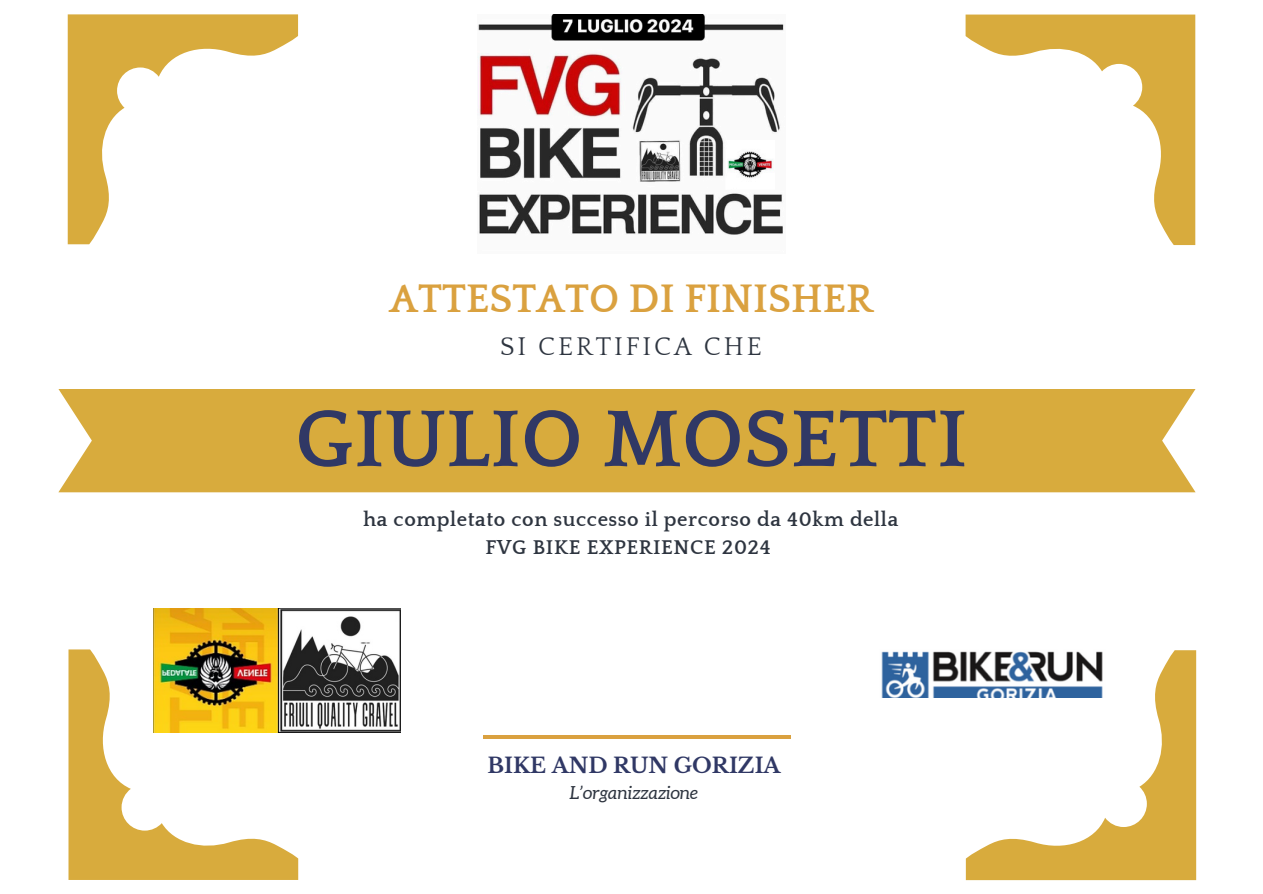
<style>
.page{position:relative;width:1263px;height:894px;background:#fff}
.page>*{position:absolute;margin:0;border:0;box-sizing:border-box;transform-origin:0 0}
.t1{font:700 83.7px "Quattrocento";color:#303865}
.t2{font:700 40.8px "Quattrocento";color:#daa13f}
.t3{font:26.25px "Quattrocento";letter-spacing:.11em;color:#2e3540}
.t4{font:700 21px "Libre Baskerville";color:#303865}
.t5{font:700 20.4px/28.2px "Quattrocento";letter-spacing:.03em;color:#2e3540;text-align:center}
.t6{font:italic 18px "Aleo";color:#2e3540}
</style>
<div class="page">
<svg style="left:68px;top:14px;width:230px;height:230px"></svg>
<svg style="left:965px;top:15px;width:230px;height:230px"></svg>
<svg style="left:68px;top:649px;width:230px;height:230px"></svg>
<svg style="left:966px;top:650px;width:230px;height:229px"></svg>
<hr style="left:483px;top:735px;width:307px;height:3px;background:#daa13f">
<img style="left:477px;top:15px;width:307px;height:220px">
<img style="left:154px;top:608px;width:247px;height:124px">
<img style="left:881px;top:650px;width:228px;height:47px">
<div style="left:58px;top:389px;width:1138px;height:103px;background:#d8ab3d"></div>
<p class="t2" style="left:390px;top:277px;width:485px">ATTESTATO DI FINISHER</p>
<p class="t3" style="left:500px;top:333px;width:263px">SI CERTIFICA CHE</p>
<h5 class="t1" style="left:295px;top:394px;width:674px">GIULIO MOSETTI</h5>
<p class="t5" style="left:363px;top:506px;width:536px">ha completato con successo il percorso da 40km della<br>FVG BIKE EXPERIENCE 2024</p>
<p class="t4" style="left:487px;top:752px;width:295px">BIKE AND RUN GORIZIA</p>
<p class="t6" style="left:570px;top:782px;width:130px">L’organizzazione</p>
</div>
